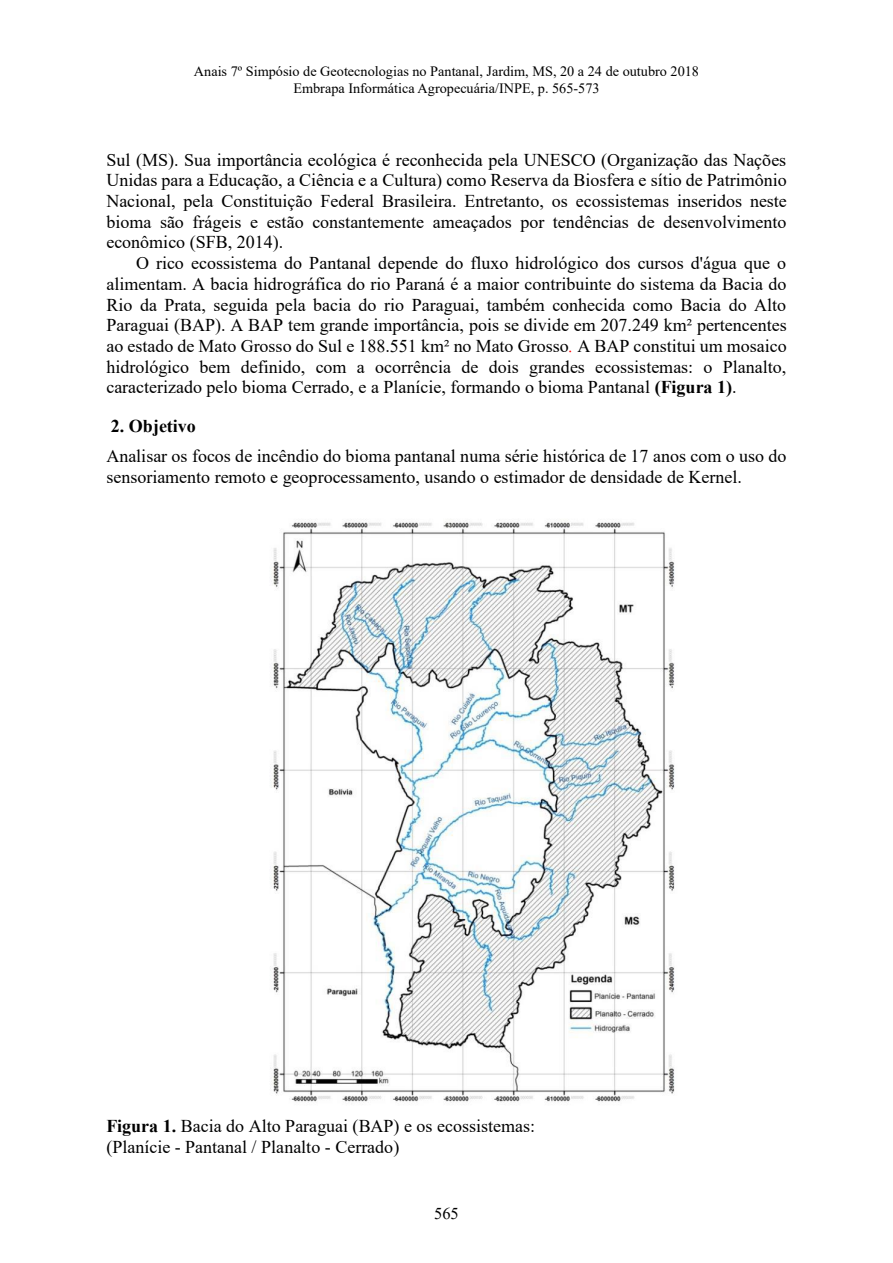
<style>
.page{position:relative;width:893px;height:1263px;background:#fff}
.page>*{position:absolute;margin:0;border:0;box-sizing:border-box;transform-origin:0 0}
.t1{font:18px/20.7px "Times New Roman";color:#000;text-align:justify}
.t2{font:700 18px "Times New Roman";color:#000}
.t3{font:16.5px "Times New Roman";color:#000}
.t4{font:14.25px/17.1px "Times New Roman";color:#000;text-align:center}
.s1{font-style:italic;color:#f00}
.s2{font-weight:700}
</style>
<div class="page">
<svg style="left:270px;top:520px;width:405px;height:582px"></svg>
<p class="t4" style="left:194px;top:62px;width:507px">Anais 7º Simpósio de Geotecnologias no Pantanal, Jardim, MS, 20 a 24 de outubro 2018<br>Embrapa Informática Agropecuária/INPE, p. 565-573</p>
<p class="t1" style="left:106px;top:149px;width:682px">Sul (MS). Sua importância ecológica é reconhecida pela UNESCO (Organização das Nações Unidas para a Educação, a Ciência e a Cultura) como Reserva da Biosfera e sítio de Patrimônio Nacional, pela Constituição Federal Brasileira. Entretanto, os ecossistemas inseridos neste bioma são frágeis e estão constantemente ameaçados por tendências de desenvolvimento econômico (SFB, 2014).</p>
<p class="t1" style="left:106px;top:252px;width:682px;text-indent:30px">O rico ecossistema do Pantanal depende do fluxo hidrológico dos cursos d'água que o alimentam. A bacia hidrográfica do rio Paraná é a maior contribuinte do sistema da Bacia do Rio da Prata, seguida pela bacia do rio Paraguai, também conhecida como Bacia do Alto Paraguai (BAP). A BAP tem grande importância, pois se divide em 207.249 km² pertencentes ao estado de Mato Grosso do Sul e 188.551 km² no Mato Grosso<span class="s1">.</span> A BAP constitui um mosaico hidrológico bem definido, com a ocorrência de dois grandes ecossistemas: o Planalto, caracterizado pelo bioma Cerrado, e a Planície, formando o bioma Pantanal <span class="s2">(Figura 1)</span>.</p>
<p class="t2" style="left:111px;top:413px;width:86px">2. Objetivo</p>
<p class="t1" style="left:106px;top:445px;width:682px">Analisar os focos de incêndio do bioma pantanal numa série histórica de 17 anos com o uso do sensoriamento remoto e geoprocessamento, usando o estimador de densidade de Kernel.</p>
<p class="t1" style="left:106px;top:1115px;width:430px"><span class="s2">Figura 1.</span> Bacia do Alto Paraguai (BAP) e os ecossistemas: (Planície - Pantanal / Planalto - Cerrado)</p>
<p class="t3" style="left:434px;top:1202px;width:26px">565</p>
</div>
